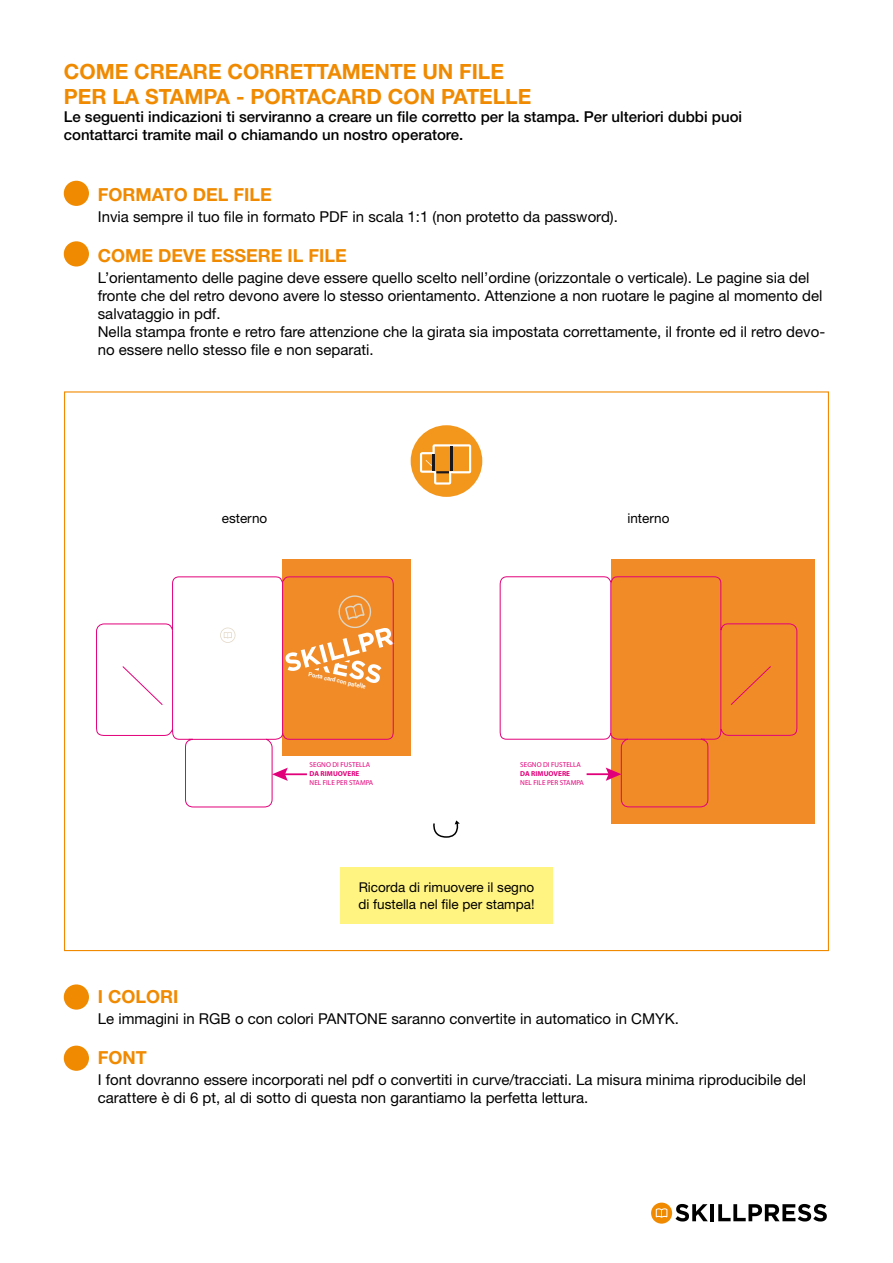
<style>
.page{position:relative;width:893px;height:1263px;background:#fff}
.page>*{position:absolute;margin:0;border:0;box-sizing:border-box;transform-origin:0 0}
.t1{font:700 21px/25.2px "Helvetica Neue LT Std";color:#f08a00}
.t2{font:700 18px "Helvetica Neue LT Std";color:#f08a00}
.t3{font:15px/18px "Helvetica Neue LT Std";color:#000}
.t4{font:500 15px/18px "Helvetica Neue LT Std";color:#000}
.t5{font:13.5px/16.2px "Helvetica Neue LT Std";color:#000}
.t6{font:7.2px "Myriad Pro";color:#e2007a}
.t7{font:700 7.2px "Myriad Pro";color:#e2007a}
.t8{font:700 6px "Roboto";color:#fff}
</style>
<div class="page">
<div style="left:64px;top:241px;width:25px;height:25px;background:#f08a00;border-radius:50%"></div>
<div style="left:64px;top:984px;width:25px;height:26px;background:#f08a00;border-radius:50%"></div>
<div style="left:64px;top:1045px;width:25px;height:26px;background:#f08a00;border-radius:50%"></div>
<div style="left:64px;top:181px;width:25px;height:25px;background:#f08a00;border-radius:50%"></div>
<svg style="left:433px;top:820px;width:27px;height:18px"></svg>
<div style="left:283px;top:559px;width:128px;height:197px;background:#f08b27"></div>
<svg style="left:96px;top:576px;width:298px;height:231px"></svg>
<svg style="left:122px;top:666px;width:41px;height:40px"></svg>
<hr style="left:282px;top:582px;width:1px;height:151px;background:#e2007a">
<hr style="left:172px;top:630px;width:1px;height:99px;background:#e2007a">
<hr style="left:189px;top:739px;width:77px;height:1px;background:#e2007a">
<svg style="left:191px;top:628px;width:73px;height:44px"></svg>
<hr style="left:283px;top:773px;width:24px;height:2px;background:#e2007a">
<svg style="left:272px;top:768px;width:16px;height:13px"></svg>
<div style="left:611px;top:559px;width:203px;height:265px;background:#f08b27"></div>
<svg style="left:500px;top:576px;width:297px;height:231px"></svg>
<svg style="left:730px;top:665px;width:41px;height:40px"></svg>
<hr style="left:610px;top:582px;width:1px;height:151px;background:#e2007a">
<hr style="left:720px;top:630px;width:1px;height:99px;background:#e2007a">
<hr style="left:628px;top:739px;width:77px;height:1px;background:#e2007a">
<hr style="left:587px;top:773px;width:24px;height:2px;background:#e2007a">
<svg style="left:606px;top:767px;width:15px;height:14px"></svg>
<svg style="left:675px;top:1204px;width:33px;height:17px"></svg>
<hr style="left:710px;top:1204px;width:4px;height:17px;background:#000">
<svg style="left:718px;top:1204px;width:109px;height:17px"></svg>
<div style="left:651px;top:1202px;width:21px;height:21px;background:#f08a00;border-radius:50%"></div>
<svg style="left:656px;top:1208px;width:11px;height:10px"></svg>
<div style="left:411px;top:425px;width:71px;height:72px;background:#f2961c;border-radius:50%"></div>
<svg style="left:420px;top:444px;width:51px;height:41px"></svg>
<div style="left:340px;top:867px;width:213px;height:57px;background:#fff381"></div>
<h1 class="t1" style="left:64px;top:58px;width:469px">COME CREARE CORRETTAMENTE UN FILE<br>PER LA STAMPA - PORTACARD CON PATELLE</h1>
<p class="t4" style="left:64px;top:107px;width:680px">Le seguenti indicazioni ti serviranno a creare un file corretto per la stampa. Per ulteriori dubbi puoi contattarci tramite mail o chiamando un nostro operatore.</p>
<p class="t2" style="left:98px;top:184px;width:176px">FORMATO DEL FILE</p>
<p class="t3" style="left:98px;top:208px;width:522px">Invia sempre il tuo file in formato PDF in scala 1:1 (non protetto da password).</p>
<p class="t2" style="left:98px;top:244px;width:251px">COME DEVE ESSERE IL FILE</p>
<p class="t3" style="left:98px;top:268px;width:729px">L’orientamento delle pagine deve essere quello scelto nell’ordine (orizzontale o verticale). Le pagine sia del fronte che del retro devono avere lo stesso orientamento. Attenzione a non ruotare le pagine al momento del salvataggio in pdf.<br>Nella stampa fronte e retro fare attenzione che la girata sia impostata correttamente, il fronte ed il retro devo&shy;no essere nello stesso file e non separati.</p>
<p class="t5" style="left:222px;top:510px;width:47px">esterno</p>
<p class="t5" style="left:627px;top:510px;width:43px">interno</p>
<p class="t8" style="left:310px;top:670px;width:60px;rotate:13deg">Porta card con patelle</p>
<p class="t6" style="left:310px;top:760px;width:62px">SEGNO DI FUSTELLA</p>
<p class="t7" style="left:310px;top:769px;width:51px">DA RIMUOVERE</p>
<p class="t6" style="left:310px;top:778px;width:65px">NEL FILE PER STAMPA</p>
<p class="t6" style="left:520px;top:760px;width:62px">SEGNO DI FUSTELLA</p>
<p class="t7" style="left:520px;top:769px;width:51px">DA RIMUOVERE</p>
<p class="t6" style="left:520px;top:778px;width:65px">NEL FILE PER STAMPA</p>
<p class="t5" style="left:358px;top:879px;width:178px">Ricorda di rimuovere il segno di fustella nel file per stampa!</p>
<p class="t2" style="left:98px;top:985px;width:82px">I COLORI</p>
<p class="t3" style="left:98px;top:1009px;width:583px">Le immagini in RGB o con colori PANTONE saranno convertite in automatico in CMYK.</p>
<p class="t2" style="left:98px;top:1046px;width:51px">FONT</p>
<p class="t3" style="left:98px;top:1070px;width:710px">I font dovranno essere incorporati nel pdf o convertiti in curve/tracciati. La misura minima riproducibile del carattere è di 6 pt, al di sotto di questa non garantiamo la perfetta lettura.</p>
</div>
